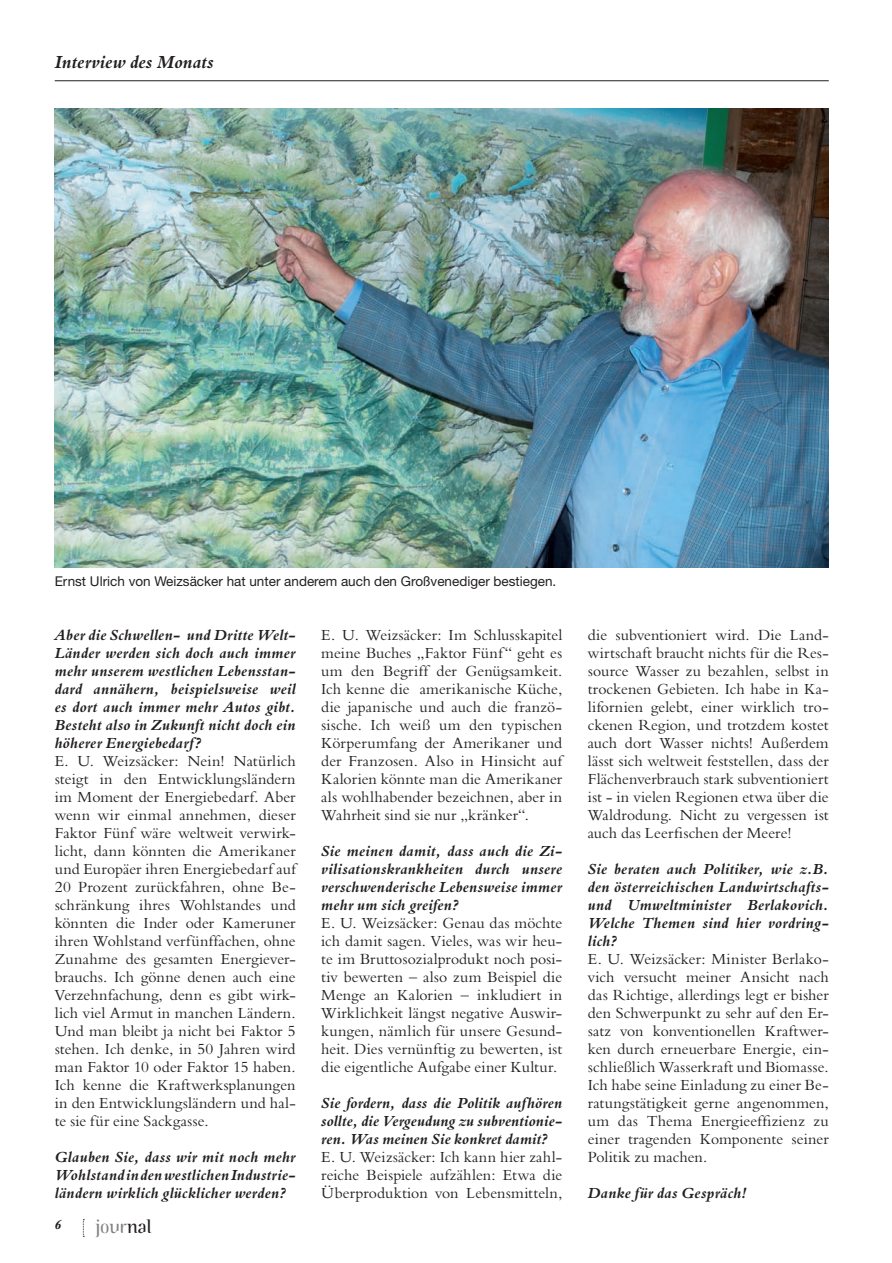
<style>
.page{position:relative;width:892px;height:1263px;background:#fff}
.page>*{position:absolute;margin:0;border:0;box-sizing:border-box;transform-origin:0 0}
.t1{font:300 19.5px "Binary ITC";color:#808285}
.t2{font:italic 700 18px "Bergamo";color:#231f20}
.t3{font:15px/18px "Bergamo";letter-spacing:.005em;color:#231f20;text-align:justify}
.t4{font:italic 700 15px/18px "Bergamo";letter-spacing:.015em;color:#231f20;text-align:justify}
.t5{font:13.5px "Helvetica Neue LT Std";color:#231f20}
.t6{font:italic 700 13.5px "Bergamo";color:#231f20}
.s1{color:#231f20}
</style>
<div class="page">
<hr style="left:55px;top:80px;width:774px;height:1px;background:#231f20">
<svg style="left:83px;top:1219px;width:1px;height:17px"></svg>
<img style="left:55px;top:109px;width:774px;height:458px">
<p class="t2" style="left:55px;top:52px;width:161px">Interview des Monats</p>
<p class="t5" style="left:55px;top:573px;width:503px">Ernst Ulrich von Weizsäcker hat unter anderem auch den Großvenediger bestiegen.</p>
<p class="t4" style="left:55px;top:625px;width:242px">Aber die Schwellen- und Dritte Welt-Länder werden sich doch auch immer mehr unserem westlichen Lebensstan&shy;dard annähern, beispielsweise weil es dort auch immer mehr Autos gibt.<br>Besteht also in Zukunft nicht doch ein höherer Energiebedarf?</p>
<p class="t3" style="left:55px;top:752px;width:242px">E. U. Weizsäcker: Nein! Natürlich steigt in den Entwicklungsländern im Moment der Energiebedarf. Aber wenn wir einmal annehmen, dieser Faktor Fünf wäre weltweit verwirk&shy;licht, dann könnten die Amerikaner und Europäer ihren Energiebedarf auf 20 Prozent zurückfahren, ohne Be&shy;schränkung ihres Wohlstandes und könnten die Inder oder Kameruner ihren Wohlstand verfünffachen, ohne Zunahme des gesamten Energiever&shy;brauchs. Ich gönne denen auch eine Verzehnfachung, denn es gibt wirk&shy;lich viel Armut in manchen Ländern.<br>Und man bleibt ja nicht bei Faktor 5 stehen. Ich denke, in 50 Jahren wird man Faktor 10 oder Faktor 15 haben.<br>Ich kenne die Kraftwerksplanungen in den Entwicklungsländern und hal&shy;te sie für eine Sackgasse.</p>
<p class="t4" style="left:55px;top:1147px;width:242px">Glauben Sie, dass wir mit noch mehr Wohlstand in den westlichen Industrie&shy;ländern wirklich glücklicher werden?</p>
<p class="t6" style="left:55px;top:1215px;width:8px">6</p>
<h1 class="t1" style="left:96px;top:1214px;width:58px">jour<span class="s1">nal</span></h1>
<p class="t3" style="left:321px;top:626px;width:242px">E. U. Weizsäcker: Im Schlusskapitel meine Buches „Faktor Fünf“ geht es um den Begriff der Genügsamkeit.<br>Ich kenne die amerikanische Küche, die japanische und auch die franzö&shy;sische. Ich weiß um den typischen Körperumfang der Amerikaner und der Franzosen. Also in Hinsicht auf Kalorien könnte man die Amerikaner als wohlhabender bezeichnen, aber in Wahrheit sind sie nur „kränker“.</p>
<p class="t4" style="left:321px;top:841px;width:242px">Sie meinen damit, dass auch die Zi&shy;vilisationskrankheiten durch unsere verschwenderische Lebensweise immer mehr um sich greifen?</p>
<p class="t3" style="left:321px;top:914px;width:242px">E. U. Weizsäcker: Genau das möchte ich damit sagen. Vieles, was wir heu&shy;te im Bruttosozialprodukt noch posi&shy;tiv bewerten – also zum Beispiel die Menge an Kalorien – inkludiert in Wirklichkeit längst negative Auswir&shy;kungen, nämlich für unsere Gesund&shy;heit. Dies vernünftig zu bewerten, ist die eigentliche Aufgabe einer Kultur.</p>
<p class="t4" style="left:321px;top:1093px;width:242px">Sie fordern, dass die Politik aufhören sollte, die Vergeudung zu subventionie&shy;ren. Was meinen Sie konkret damit?</p>
<p class="t3" style="left:321px;top:1148px;width:243px">E. U. Weizsäcker: Ich kann hier zahl&shy;reiche Beispiele aufzählen: Etwa die Überproduktion von Lebensmitteln,</p>
<p class="t3" style="left:588px;top:626px;width:242px">die subventioniert wird. Die Land&shy;wirtschaft braucht nichts für die Res&shy;source Wasser zu bezahlen, selbst in trockenen Gebieten. Ich habe in Ka&shy;lifornien gelebt, einer wirklich tro&shy;ckenen Region, und trotzdem kostet auch dort Wasser nichts! Außerdem lässt sich weltweit feststellen, dass der Flächenverbrauch stark subventioniert ist - in vielen Regionen etwa über die Waldrodung. Nicht zu vergessen ist auch das Leerfischen der Meere!</p>
<p class="t4" style="left:588px;top:859px;width:242px">Sie beraten auch Politiker, wie z.B. den österreichischen Landwirtschafts&shy;und Umweltminister Berlakovich.<br>Welche Themen sind hier vordring&shy;lich?</p>
<p class="t3" style="left:588px;top:950px;width:242px">E. U. Weizsäcker: Minister Berlako&shy;vich versucht meiner Ansicht nach das Richtige, allerdings legt er bisher den Schwerpunkt zu sehr auf den Er&shy;satz von konventionellen Kraftwer&shy;ken durch erneuerbare Energie, ein&shy;schließlich Wasserkraft und Biomasse.<br>Ich habe seine Einladung zu einer Be&shy;ratungstätigkeit gerne angenommen, um das Thema Energieeffizienz zu einer tragenden Komponente seiner Politik zu machen.</p>
<p class="t4" style="left:588px;top:1183px;width:160px">Danke für das Gespräch!</p>
</div>
